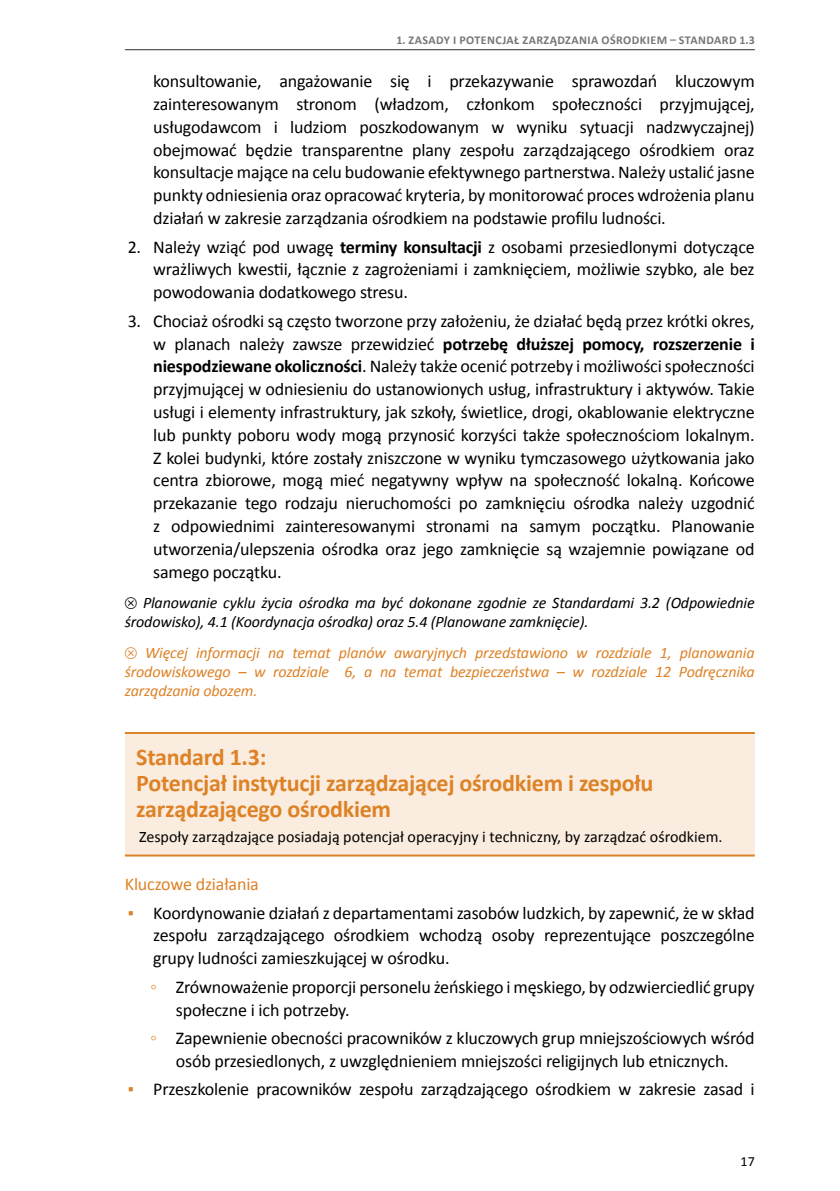
<style>
.page{position:relative;width:840px;height:1191px;background:#fff}
.page>*{position:absolute;margin:0;border:0;box-sizing:border-box;transform-origin:0 0}
.t1{font:700 24px/26px "Calibri";letter-spacing:-.01em;color:#dd8226}
.t2{font:18px/22.8px "Calibri";letter-spacing:-.01em;color:#000;text-align:justify}
.t3{font:18px "Calibri";letter-spacing:-.01em;color:#dd8226}
.t4{font:italic 16px/19.2px "Calibri";letter-spacing:-.01em;color:#dd8226;text-align:justify}
.t5{font:italic 16px/19.2px "Calibri";letter-spacing:-.01em;color:#000}
.t6{font:16px "Calibri";color:#000}
.t7{font:14px "Calibri";color:#000}
.t8{font:700 12px "Calibri";letter-spacing:.035em;color:#77777a}
.s1{font-weight:700}
.s2{color:#dd8226}
</style>
<div class="page">
<hr style="left:125px;top:49px;width:629px;height:1px;background:#2d2e33">
<div style="left:125px;top:733px;width:629px;height:122px;background:#faecde"></div>
<hr style="left:125px;top:732px;width:629px;height:2px;background:#dd8226">
<hr style="left:125px;top:854px;width:629px;height:2px;background:#dd8226">
<p class="t8" style="left:396px;top:32px;width:360px">1. ZASADY I POTENCJAŁ ZARZĄDZANIA OŚRODKIEM – STANDARD 1.3</p>
<p class="t2" style="left:153px;top:70px;width:602px">konsultowanie, angażowanie się i przekazywanie sprawozdań kluczowym zainteresowanym stronom (władzom, członkom społeczności przyjmującej, usługodawcom i ludziom poszkodowanym w wyniku sytuacji nadzwyczajnej) obejmować będzie transparentne plany zespołu zarządzającego ośrodkiem oraz konsultacje mające na celu budowanie efektywnego partnerstwa. Należy ustalić jasne punkty odniesienia oraz opracować kryteria, by monitorować proces wdrożenia planu działań w zakresie zarządzania ośrodkiem na podstawie profilu ludności.</p>
<p class="t2" style="left:153px;top:235px;width:602px;text-indent:-26px">2. Należy wziąć pod uwagę <span class="s1">terminy konsultacji</span> z osobami przesiedlonymi dotyczące wrażliwych kwestii, łącznie z zagrożeniami i zamknięciem, możliwie szybko, ale bez powodowania dodatkowego stresu.</p>
<p class="t2" style="left:153px;top:309px;width:602px;text-indent:-26px">3. Chociaż ośrodki są często tworzone przy założeniu, że działać będą przez krótki okres, w planach należy zawsze przewidzieć <span class="s1">potrzebę dłuższej pomocy, rozszerzenie i niespodziewane okoliczności</span>. Należy także ocenić potrzeby i możliwości społeczności przyjmującej w odniesieniu do ustanowionych usług, infrastruktury i aktywów. Takie usługi i elementy infrastruktury, jak szkoły, świetlice, drogi, okablowanie elektryczne lub punkty poboru wody mogą przynosić korzyści także społecznościom lokalnym.<br>Z kolei budynki, które zostały zniszczone w wyniku tymczasowego użytkowania jako centra zbiorowe, mogą mieć negatywny wpływ na społeczność lokalną. Końcowe przekazanie tego rodzaju nieruchomości po zamknięciu ośrodka należy uzgodnić z odpowiednimi zainteresowanymi stronami na samym początku. Planowanie utworzenia/ulepszenia ośrodka oraz jego zamknięcie są wzajemnie powiązane od samego początku.</p>
<p class="t5" style="left:125px;top:592px;width:631px">⊗ Planowanie cyklu życia ośrodka ma być dokonane zgodnie ze Standardami 3.2 (Odpowiednie środowisko), 4.1 (Koordynacja ośrodka) oraz 5.4 (Planowane zamknięcie).</p>
<p class="t4" style="left:125px;top:642px;width:631px">⊗ Więcej informacji na temat planów awaryjnych przedstawiono w rozdziale 1, planowania środowiskowego – w rozdziale 6, a na temat bezpieczeństwa – w rozdziale 12 Podręcznika zarządzania obozem.</p>
<h1 class="t1" style="left:136px;top:744px;width:518px">Standard 1.3:<br>Potencjał instytucji zarządzającej ośrodkiem i zespołu zarządzającego ośrodkiem</h1>
<p class="t6" style="left:139px;top:826px;width:584px">Zespoły zarządzające posiadają potencjał operacyjny i techniczny, by zarządzać ośrodkiem.</p>
<p class="t3" style="left:125px;top:872px;width:135px">Kluczowe działania</p>
<p class="t2" style="left:153px;top:901px;width:602px;text-indent:-26px"><span class="s2">▪</span> Koordynowanie działań z departamentami zasobów ludzkich, by zapewnić, że w skład zespołu zarządzającego ośrodkiem wchodzą osoby reprezentujące poszczególne grupy ludności zamieszkującej w ośrodku.</p>
<p class="t2" style="left:176px;top:975px;width:580px;text-indent:-26px"><span class="s2">◦</span> Zrównoważenie proporcji personelu żeńskiego i męskiego, by odzwierciedlić grupy społeczne i ich potrzeby.</p>
<p class="t2" style="left:150px;top:1026px;width:605px;text-align:center"><span class="s2">◦</span> Zapewnienie obecności pracowników z kluczowych grup mniejszościowych wśród osób przesiedlonych, z uwzględnieniem mniejszości religijnych lub etnicznych.</p>
<p class="t2" style="left:128px;top:1078px;width:628px"><span class="s2">▪</span> Przeszkolenie pracowników zespołu zarządzającego ośrodkiem w zakresie zasad i</p>
<p class="t7" style="left:740px;top:1152px;width:16px">17</p>
</div>
